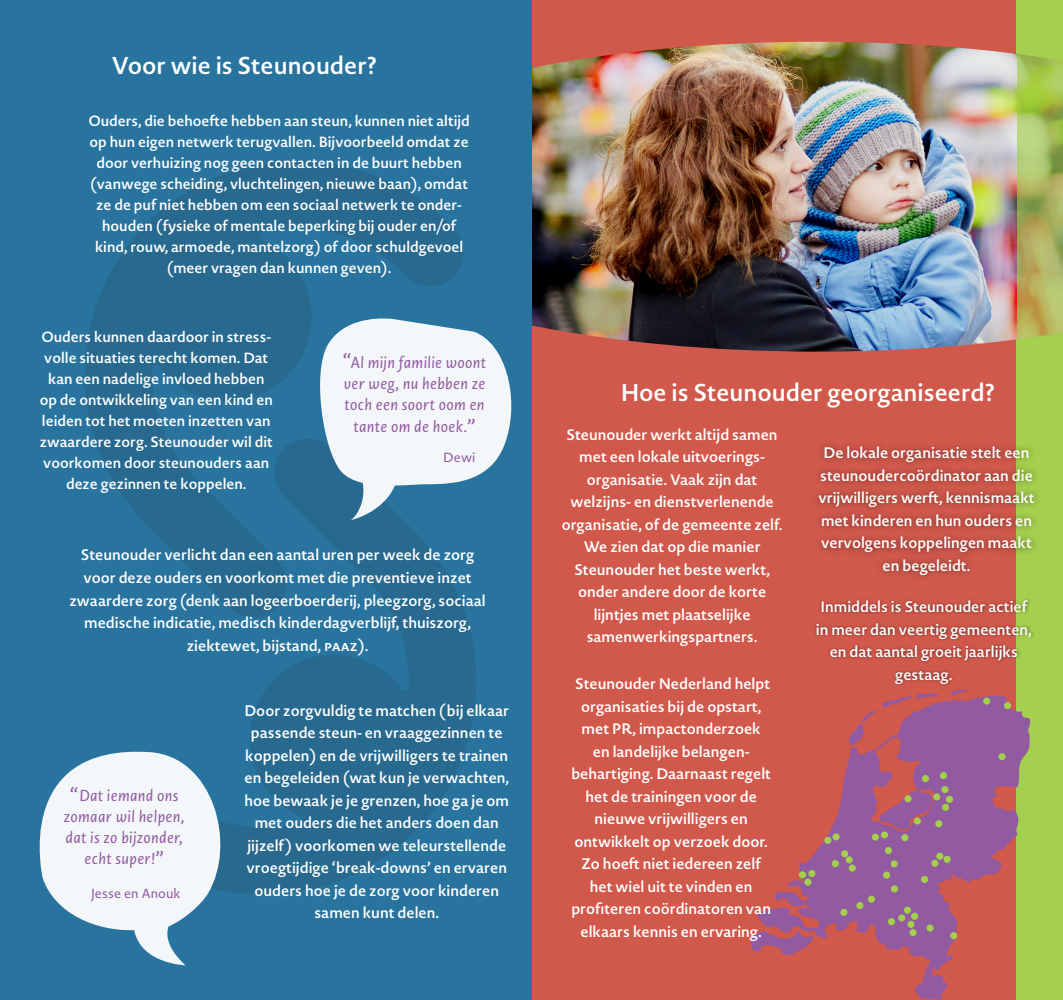
<style>
.page{position:relative;width:1063px;height:1000px;background:#fff}
.page>*{position:absolute;margin:0;border:0;box-sizing:border-box;transform-origin:0 0}
.t1{font:600 24px "Novel Sans Pro";color:#fff}
.t2{font:italic 15.75px "Novel Sans Pro";letter-spacing:.02em;color:#925aa1}
.t3{font:600 15px/22.5px "Novel Sans Pro";color:#fff;text-align:center}
.t4{font:600 14.55px/21px "Novel Sans Pro";color:#fff;text-align:center}
.t5{font:13.05px "Novel Sans Pro";letter-spacing:.01em;color:#925aa1}
.s1{font-size:19.5px}
</style>
<div class="page">
<div style="left:531px;top:0;width:532px;height:999px;background:#d1594c"></div>
<img style="left:531px;top:42px;width:486px;height:309px">
<svg style="left:1017px;top:0;width:46px;height:983px;fill:#a5cf4e"></svg>
<div style="left:0;top:0;width:531px;height:999px;background:#29749e"></div>
<div style="left:814px;top:597px;width:221px;height:89px;background:#000;opacity:.5"></div>
<svg style="left:85px;top:161px;width:378px;height:274px;fill:#27698f"></svg>
<svg style="left:94px;top:435px;width:382px;height:459px"></svg>
<svg style="left:319px;top:317px;width:193px;height:203px"></svg>
<svg style="left:39px;top:743px;width:198px;height:222px;fill:#f3f7f9"></svg>
<div style="left:812px;top:439px;width:229px;height:142px;background:#000;opacity:.51"></div>
<svg style="left:829px;top:759px;width:201px;height:74px;fill:#915aa1"></svg>
<div style="left:881px;top:831px;width:7px;height:6px;background:#936697;border-radius:50%"></div>
<div style="left:881px;top:831px;width:7px;height:7px;border:1px solid #a5cf4e;border-radius:50%"></div>
<svg style="left:914px;top:817px;width:6px;height:6px"></svg>
<div style="left:914px;top:817px;width:7px;height:7px;border:1px solid #a5cf4e;border-radius:50%"></div>
<svg style="left:936px;top:820px;width:6px;height:6px"></svg>
<div style="left:946px;top:796px;width:7px;height:6px;background:#a5cf4e;border-radius:50%"></div>
<div style="left:946px;top:796px;width:7px;height:6px;border:1px solid #a5cf4e;border-radius:50%"></div>
<div style="left:933px;top:793px;width:7px;height:7px;border:1px solid #a5cf4e;border-radius:50%"></div>
<svg style="left:934px;top:786px;width:15px;height:24px"></svg>
<div style="left:922px;top:775px;width:7px;height:6px;background:#a5cf4e;border-radius:50%"></div>
<div style="left:922px;top:775px;width:7px;height:6px;border:1px solid #a5cf4e;border-radius:50%"></div>
<svg style="left:940px;top:772px;width:6px;height:6px"></svg>
<div style="left:940px;top:772px;width:7px;height:6px;border:1px solid #a5cf4e;border-radius:50%"></div>
<svg style="left:849px;top:689px;width:181px;height:70px"></svg>
<svg style="left:905px;top:795px;width:6px;height:6px"></svg>
<svg style="left:751px;top:833px;width:279px;height:166px"></svg>
<div style="left:832px;top:860px;width:7px;height:6px;border:1px solid #a5cf4e;border-radius:50%"></div>
<p class="t1" style="left:112px;top:47px;width:267px">Voor wie is Steunouder?</p>
<p class="t4" style="left:88px;top:110px;width:383px">Ouders, die behoefte hebben aan steun, kunnen niet altijd op hun eigen netwerk terugvallen. Bijvoorbeeld omdat ze door verhuizing nog geen contacten in de buurt hebben (vanwege scheiding, vluchtelingen, nieuwe baan), omdat ze de puf niet hebben om een sociaal netwerk te onder&shy;houden (fysieke of mentale beperking bij ouder en/of kind, rouw, armoede, mantelzorg) of door schuldgevoel (meer vragen dan kunnen geven).</p>
<p class="t4" style="left:40px;top:326px;width:235px">Ouders kunnen daardoor in stress&shy;volle situaties terecht komen. Dat kan een nadelige invloed hebben op de ontwikkeling van een kind en leiden tot het moeten inzetten van zwaardere zorg. Steunouder wil dit voorkomen door steunouders aan deze gezinnen te koppelen.</p>
<p class="t2" style="left:343px;top:351px;width:145px"><span class="s1">“</span>Al mijn familie woont</p>
<p class="t2" style="left:344px;top:372px;width:143px">ver weg, nu hebben ze</p>
<p class="t2" style="left:345px;top:393px;width:142px">toch een soort oom en</p>
<p class="t2" style="left:353px;top:415px;width:124px">tante om de hoek.<span class="s1">”</span></p>
<p class="t5" style="left:443px;top:448px;width:34px">Dewi</p>
<p class="t3" style="left:69px;top:543px;width:418px">Steunouder verlicht dan een aantal uren per week de zorg voor deze ouders en voorkomt met die preventieve inzet zwaardere zorg (denk aan logeerboerderij, pleegzorg, sociaal medische indicatie, medisch kinderdagverblijf, thuiszorg,</p>
<p class="t3" style="left:187px;top:633px;width:183px">ziektewet, bijstand, paaz).</p>
<p class="t2" style="left:70px;top:784px;width:110px"><span class="s1">“</span>Dat iemand ons</p>
<p class="t2" style="left:64px;top:805px;width:122px">zomaar wil helpen,</p>
<p class="t2" style="left:66px;top:826px;width:119px">dat is zo bijzonder,</p>
<p class="t2" style="left:84px;top:847px;width:81px">echt super!<span class="s1">”</span></p>
<p class="t5" style="left:91px;top:883px;width:91px">Jesse en Anouk</p>
<p class="t3" style="left:244px;top:698px;width:266px">Door zorgvuldig te matchen (bij elkaar passende steun- en vraaggezinnen te koppelen) en de vrijwilligers te trainen en begeleiden (wat kun je verwachten, hoe bewaak je je grenzen, hoe ga je om met ouders die het anders doen dan jijzelf) voorkomen we teleurstellende vroegtijdige ‘break-downs’ en ervaren ouders hoe je de zorg voor kinderen samen kunt delen.</p>
<p class="t1" style="left:621px;top:374px;width:376px">Hoe is Steunouder georganiseerd?</p>
<p class="t3" style="left:567px;top:422px;width:212px">Steunouder werkt altijd samen met een lokale uitvoerings-</p>
<p class="t3" style="left:587px;top:467px;width:172px">organisatie. Vaak zijn dat</p>
<p class="t3" style="left:562px;top:490px;width:222px">welzijns- en dienstverlenende organisatie, of de gemeente zelf.</p>
<p class="t3" style="left:584px;top:535px;width:178px">We zien dat op die manier</p>
<p class="t3" style="left:574px;top:557px;width:197px">Steunouder het beste werkt,</p>
<p class="t3" style="left:578px;top:580px;width:190px">onder andere door de korte</p>
<p class="t3" style="left:594px;top:602px;width:158px">lijntjes met plaatselijke</p>
<p class="t3" style="left:587px;top:625px;width:172px">samenwerkingspartners.</p>
<p class="t3" style="left:575px;top:672px;width:197px">Steunouder Nederland helpt</p>
<p class="t3" style="left:581px;top:694px;width:182px">organisaties bij de opstart,</p>
<p class="t3" style="left:582px;top:717px;width:181px">met PR, impactonderzoek</p>
<p class="t3" style="left:593px;top:739px;width:158px">en landelijke belangen-</p>
<p class="t3" style="left:571px;top:762px;width:201px">behartiging. Daarnaast regelt</p>
<p class="t3" style="left:586px;top:784px;width:173px">het de trainingen voor de</p>
<p class="t3" style="left:595px;top:807px;width:155px">nieuwe vrijwilligers en</p>
<p class="t3" style="left:575px;top:829px;width:195px">ontwikkelt op verzoek door.</p>
<p class="t3" style="left:582px;top:852px;width:181px">Zo hoeft niet iedereen zelf</p>
<p class="t3" style="left:590px;top:874px;width:164px">het wiel uit te vinden en</p>
<p class="t3" style="left:571px;top:897px;width:201px">profiteren coördinatoren van elkaars kennis en ervaring.</p>
<p class="t3" style="left:818px;top:441px;width:218px">De lokale organisatie stelt een steunoudercoördinator aan die vrijwilligers werft, kennismaakt met kinderen en hun ouders en vervolgens koppelingen maakt en begeleidt.</p>
<p class="t3" style="left:816px;top:595px;width:218px">Inmiddels is Steunouder actief in meer dan veertig gemeenten, en dat aantal groeit jaarlijks gestaag.</p>
</div>
